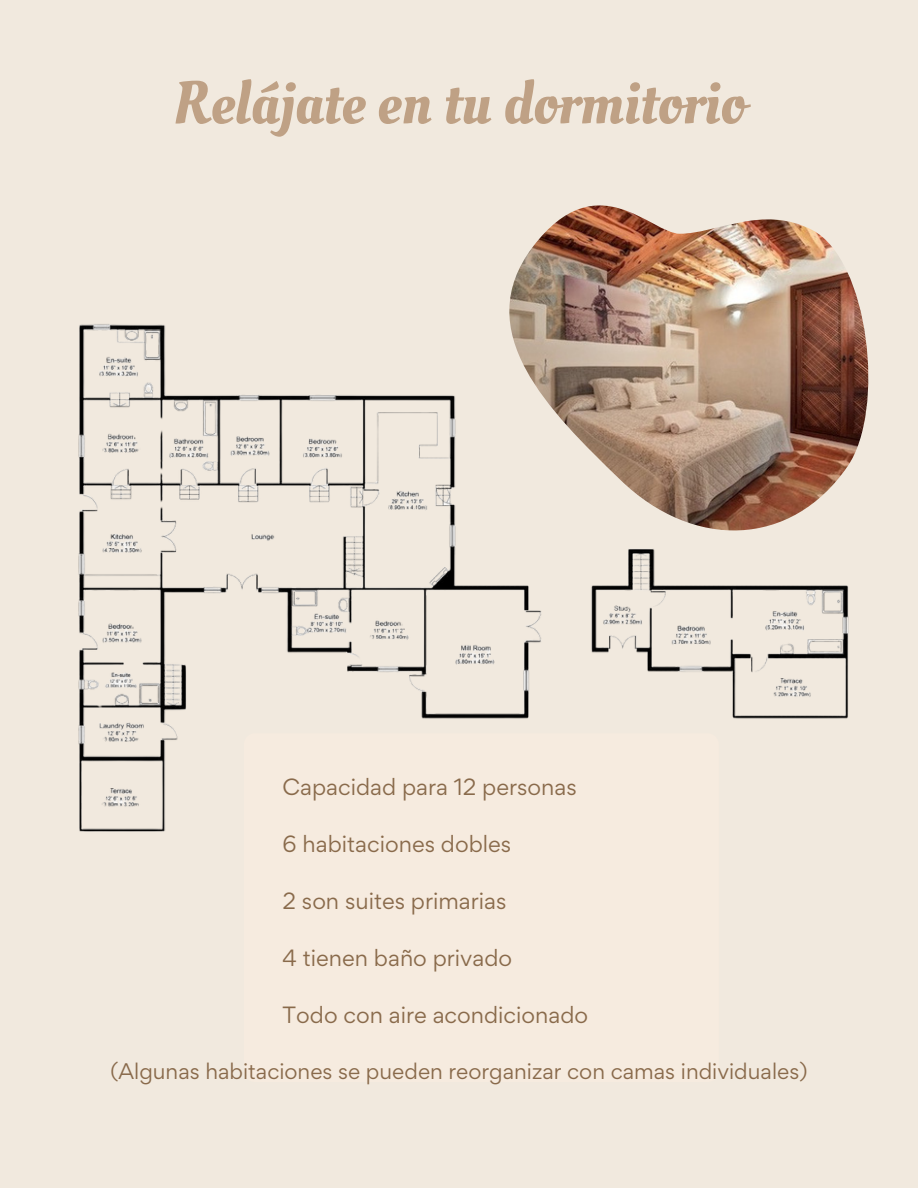
<style>
.page{position:relative;width:918px;height:1188px;background:#f1e9de}
.page>*{position:absolute;margin:0;border:0;box-sizing:border-box;transform-origin:0 0}
.t1{font:60px "Oleo Script";color:#bfa185}
.t2{font:21px "Gordita";color:#896a4b}
.t3{font:20.1px "Gordita";color:#896a4b}
</style>
<div class="page">
<div style="left:244px;top:733px;width:475px;height:349px;background:#f6ebdf;border-radius:11px"></div>
<img style="left:78px;top:324px;width:791px;height:508px">
<img style="left:509px;top:205px;width:359px;height:325px">
<p class="t1" style="left:173px;top:63px;width:574px">Relájate en tu dormitorio</p>
<p class="t2" style="left:283px;top:773px;width:296px">Capacidad para 12 personas</p>
<p class="t2" style="left:283px;top:830px;width:230px">6 habitaciones dobles</p>
<p class="t2" style="left:283px;top:887px;width:225px">2 son suites primarias</p>
<p class="t2" style="left:283px;top:944px;width:231px">4 tienen baño privado</p>
<p class="t2" style="left:283px;top:1001px;width:307px">Todo con aire acondicionado</p>
<p class="t3" style="left:111px;top:1058px;width:698px">(Algunas habitaciones se pueden reorganizar con camas individuales)</p>
</div>
